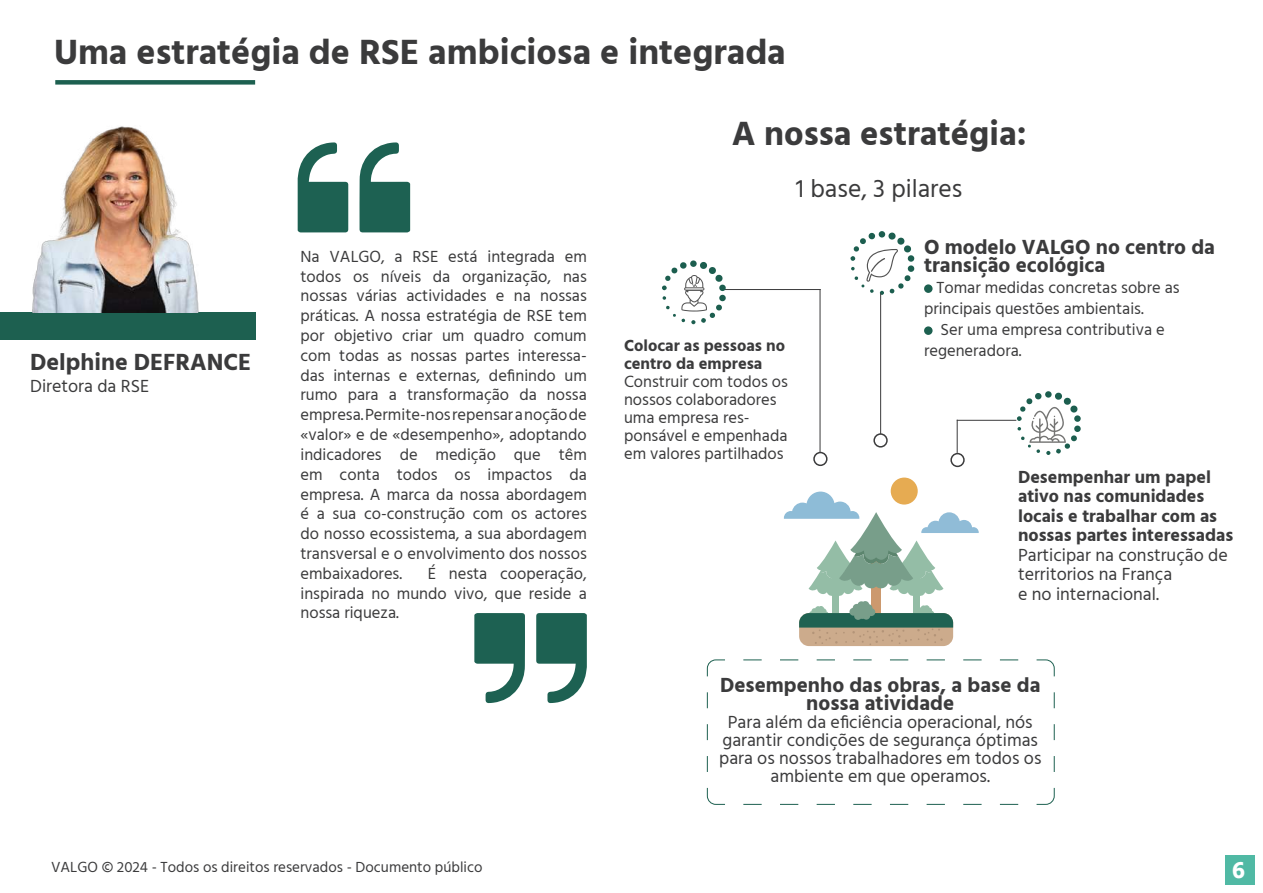
<style>
.page{position:relative;width:1263px;height:893px;background:#fff}
.page>*{position:absolute;margin:0;border:0;box-sizing:border-box;transform-origin:0 0}
.t1{font:700 36px "Hind";color:#3b3b3c}
.t2{font:700 34.5px "Hind";color:#3b3b3c}
.t3{font:25.5px "Hind";color:#3b3b3c}
.t4{font:700 24px "Hind";color:#3b3b3c}
.t5{font:700 24px "Hind";color:#fff}
.t6{font:700 21px/18px "Hind";color:#3b3b3c;text-align:center}
.t7{font:18px/18px "Hind";color:#3b3b3c;text-align:center}
.t8{font:700 18px/19.5px "Hind";color:#3b3b3c}
.t9{font:16.5px/19.8px "Hind";color:#3b3b3c}
.t10{font:700 16.5px/18px "Hind";color:#3b3b3c}
.t11{font:15px "Hind";color:#3b3b3c}
</style>
<div class="page">
<div style="left:924px;top:284px;width:8px;height:9px;background:#1d6050;border-radius:50%"></div>
<div style="left:924px;top:326px;width:8px;height:9px;background:#1d6050;border-radius:50%"></div>
<div style="left:1225px;top:855px;width:30px;height:29px;background:#50b9a4"></div>
<div style="left:0;top:313px;width:255px;height:27px;background:#1d6050"></div>
<img style="left:32px;top:126px;width:166px;height:186px">
<svg style="left:359px;top:142px;width:51px;height:90px"></svg>
<svg style="left:298px;top:142px;width:50px;height:90px"></svg>
<svg style="left:474px;top:613px;width:51px;height:90px"></svg>
<svg style="left:536px;top:613px;width:51px;height:90px"></svg>
<div style="left:55px;top:80px;width:200px;height:5px;background:#1d6050"></div>
<div style="left:799px;top:613px;width:154px;height:33px;background:#ccab8c;border-radius:10px"></div>
<svg style="left:784px;top:492px;width:195px;height:153px"></svg>
<div style="left:891px;top:478px;width:27px;height:27px;background:#e6ab52;border-radius:50%"></div>
<div style="left:907px;top:265px;width:7px;height:7px;background:#1c5e4f;border-radius:50%"></div>
<div style="left:907px;top:255px;width:7px;height:7px;background:#1c5e4f;border-radius:50%"></div>
<svg style="left:850px;top:232px;width:61px;height:63px"></svg>
<div style="left:1074px;top:425px;width:7px;height:7px;background:#1c5e4f;border-radius:50%"></div>
<div style="left:1074px;top:415px;width:7px;height:7px;background:#1c5e4f;border-radius:50%"></div>
<svg style="left:1017px;top:392px;width:61px;height:63px"></svg>
<hr style="left:723px;top:289px;width:98px;height:1px;background:#3b3b3c">
<hr style="left:957px;top:420px;width:59px;height:1px;background:#3b3b3c">
<hr style="left:820px;top:289px;width:1px;height:164px;background:#3b3b3c">
<hr style="left:880px;top:293px;width:1px;height:148px;background:#3b3b3c">
<hr style="left:957px;top:420px;width:1px;height:33px;background:#3b3b3c">
<div style="left:813px;top:452px;width:14px;height:14px;border:2px solid #3b3b3c;border-radius:50%"></div>
<div style="left:874px;top:434px;width:13px;height:13px;background:#fff;border-radius:50%"></div>
<div style="left:873px;top:433px;width:15px;height:15px;border:2px solid #3b3b3c;border-radius:50%"></div>
<div style="left:950px;top:453px;width:15px;height:14px;border:2px solid #3b3b3c;border-radius:50%"></div>
<svg style="left:707px;top:659px;width:348px;height:146px"></svg>
<div style="left:719px;top:295px;width:7px;height:6px;background:#1c5e4f;border-radius:50%"></div>
<div style="left:719px;top:284px;width:7px;height:7px;background:#1c5e4f;border-radius:50%"></div>
<svg style="left:662px;top:261px;width:61px;height:63px"></svg>
<h1 class="t1" style="left:54px;top:31px;width:733px">Uma estratégia de RSE ambiciosa e integrada</h1>
<h3 class="t4" style="left:30px;top:348px;width:223px">Delphine DEFRANCE</h3>
<p class="t7" style="left:30px;top:378px;width:120px">Diretora da RSE</p>
<p class="t9" style="left:300px;top:247px;width:288px;text-align:justify">Na VALGO, a RSE está integrada em todos os níveis da organização, nas nossas várias actividades e na nossas práticas. A nossa estratégia de RSE tem por objetivo criar um quadro comum com todas as nossas partes interessa&shy;das internas e externas, definindo um rumo para a transformação da nossa empresa. Permite-nos repensar a noção de «valor» e de «desempenho», adoptando indicadores de medição que têm em conta todos os impactos da empresa. A marca da nossa abordagem é a sua co-construção com os actores do nosso ecossistema, a sua abordagem transversal e o envolvimento dos nossos embaixadores.</p>
<p class="t9" style="left:300px;top:564px;width:288px;text-align:justify;text-indent:127px">É nesta cooperação, inspirada no mundo vivo, que reside a nossa riqueza.</p>
<p class="t11" style="left:51px;top:856px;width:433px">VALGO © 2024 - Todos os direitos reservados - Documento público</p>
<h2 class="t2" style="left:732px;top:113px;width:296px">A nossa estratégia:</h2>
<h3 class="t3" style="left:796px;top:171px;width:168px">1 base, 3 pilares</h3>
<p class="t10" style="left:624px;top:336px;width:163px">Colocar as pessoas no centro da empresa</p>
<p class="t9" style="left:624px;top:373px;width:165px;line-height:18px">Construir com todos os nossos colaboradores uma empresa res&shy;ponsável e empenhada em valores partilhados</p>
<p class="t6" style="left:924px;top:238px;width:292px;text-align:left">O modelo VALGO no centro da transição ecológica</p>
<p class="t9" style="left:924px;top:278px;width:257px;line-height:21px;text-indent:13px">Tomar medidas concretas sobre as principais questões ambientais.</p>
<p class="t9" style="left:924px;top:320px;width:242px;line-height:21px;text-indent:17px">Ser uma empresa contributiva e regeneradora.</p>
<p class="t8" style="left:1018px;top:467px;width:217px">Desempenhar um papel ativo nas comunidades locais e trabalhar com as nossas partes interessadas</p>
<p class="t7" style="left:1018px;top:546px;width:211px;line-height:19.5px;text-align:left">Participar na construção de territorios na França<br>e no internacional.</p>
<p class="t6" style="left:720px;top:676px;width:322px">Desempenho das obras, a base da nossa atividade</p>
<p class="t7" style="left:719px;top:714px;width:324px">Para além da eficiência operacional, nós garantir condições de segurança óptimas para os nossos trabalhadores em todos os ambiente em que operamos.</p>
<h3 class="t5" style="left:1232px;top:855px;width:14px">6</h3>
</div>
